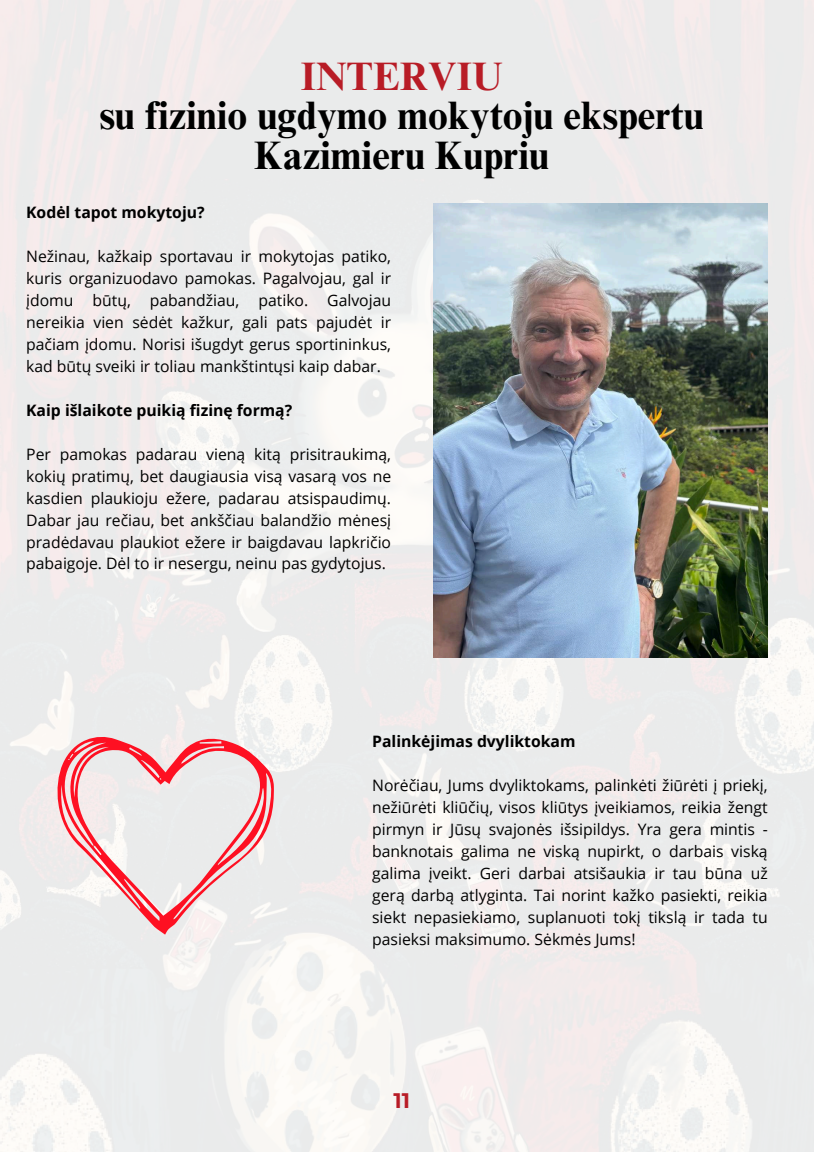
<style>
.page{position:relative;width:814px;height:1152px;background:#fff}
.page>*{position:absolute;margin:0;border:0;box-sizing:border-box;transform-origin:0 0}
.t1{font:700 39.75px/39.4px "Times NRMT Pro";color:#000;text-align:center}
.t2{font:700 39.75px "Times NRMT Pro";color:#b81c26}
.t3{font:700 21px "Montserrat";color:#b81c26}
.t4{font:15.75px/21.9px "Open Sans";color:#000;text-align:justify}
.t5{font:700 15.75px "Open Sans";color:#000}
</style>
<div class="page">
<img style="left:0;top:0;width:814px;height:1152px">
<svg style="left:53px;top:733px;width:221px;height:202px;background:#efcbce"></svg>
<img style="left:434px;top:204px;width:334px;height:454px">
<h1 class="t2" style="left:301px;top:62px;width:204px">INTERVIU</h1>
<h1 class="t1" style="left:100px;top:101px;width:606px">su fizinio ugdymo mokytoju ekspertu<br>Kazimieru Kupriu</h1>
<p class="t5" style="left:26px;top:202px;width:180px">Kodėl tapot mokytoju?</p>
<p class="t4" style="left:26px;top:245px;width:366px">Nežinau, kažkaip sportavau ir mokytojas patiko, kuris organizuodavo pamokas. Pagalvojau, gal ir įdomu būtų, pabandžiau, patiko. Galvojau nereikia vien sėdėt kažkur, gali pats pajudėt ir pačiam įdomu. Norisi išugdyt gerus sportininkus, kad būtų sveiki ir toliau mankštintųsi kaip dabar.</p>
<p class="t5" style="left:26px;top:399px;width:268px">Kaip išlaikote puikią fizinę formą?</p>
<p class="t4" style="left:26px;top:443px;width:366px">Per pamokas padarau vieną kitą prisitraukimą, kokių pratimų, bet daugiausia visą vasarą vos ne kasdien plaukioju ežere, padarau atsispaudimų.<br>Dabar jau rečiau, bet ankščiau balandžio mėnesį pradėdavau plaukiot ežere ir baigdavau lapkričio pabaigoje. Dėl to ir nesergu, neinu pas gydytojus.</p>
<p class="t5" style="left:372px;top:731px;width:205px">Palinkėjimas dvyliktokam</p>
<p class="t4" style="left:372px;top:774px;width:397px">Norėčiau, Jums dvyliktokams, palinkėti žiūrėti į priekį, nežiūrėti kliūčių, visos kliūtys įveikiamos, reikia žengt pirmyn ir Jūsų svajonės išsipildys. Yra gera mintis - banknotais galima ne viską nupirkt, o darbais viską galima įveikt. Geri darbai atsišaukia ir tau būna už gerą darbą atlyginta. Tai norint kažko pasiekti, reikia siekt nepasiekiamo, suplanuoti tokį tikslą ir tada tu pasieksi maksimumo. Sėkmės Jums!</p>
<h2 class="t3" style="left:393px;top:1088px;width:18px">11</h2>
</div>
